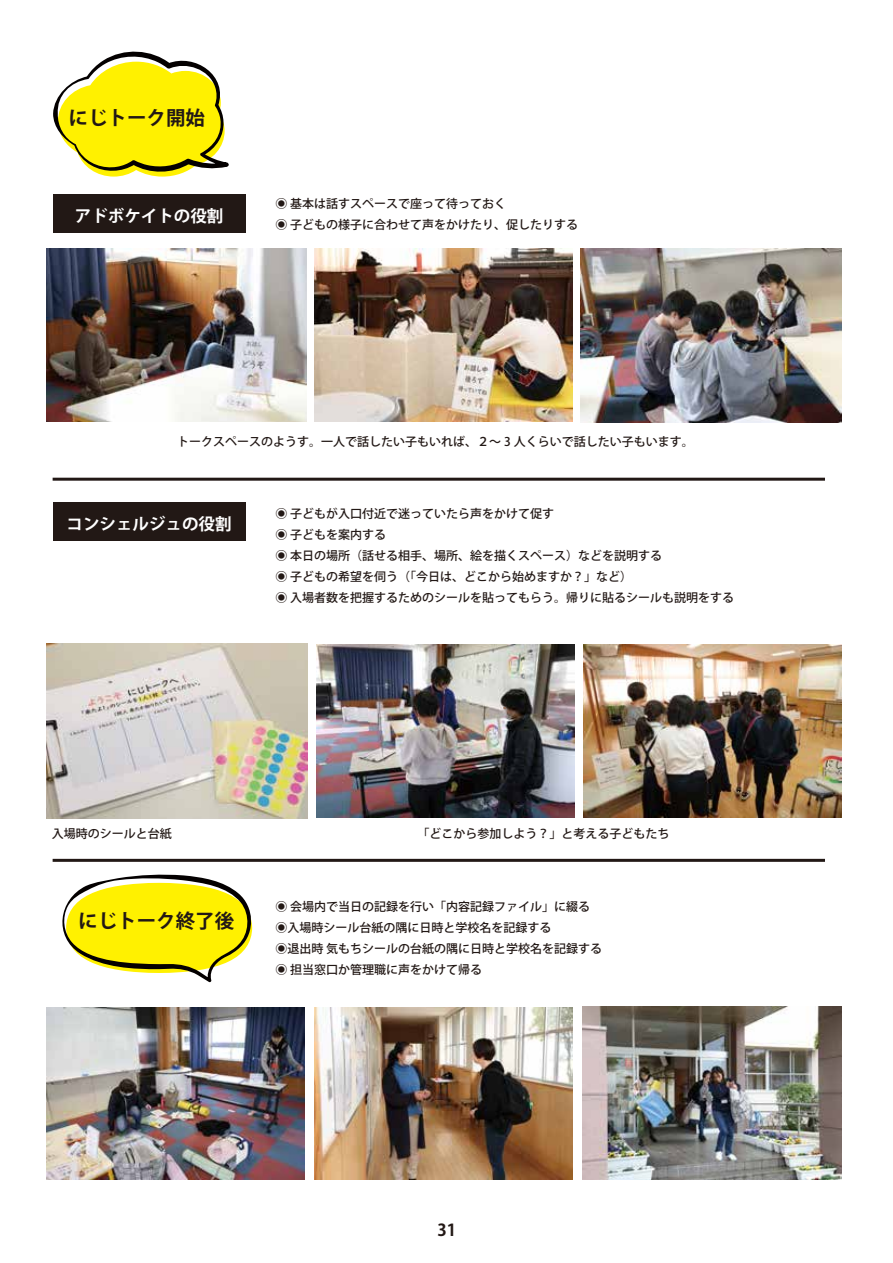
<style>
.page{position:relative;width:893px;height:1263px;background:#fff}
.page>*{position:absolute;margin:0;border:0;box-sizing:border-box;transform-origin:0 0}
.t1{font:700 19.5px "Koz Go Pr 6 N";color:#221815}
.t2{font:700 16.5px "Koz Go Pr 6 N";color:#fff}
.t3{font:700 16.35px "Koz Go Pr 6 N";color:#221815}
.t4{font:500 12px/21px "Koz Go Pr 6 N";color:#221815}
</style>
<div class="page">
<img style="left:46px;top:1007px;width:258px;height:172px">
<img style="left:314px;top:1007px;width:259px;height:172px">
<img style="left:582px;top:1007px;width:260px;height:173px">
<img style="left:46px;top:644px;width:262px;height:174px">
<svg style="left:62px;top:874px;width:191px;height:109px"></svg>
<svg style="left:53px;top:51px;width:176px;height:126px"></svg>
<div style="left:53px;top:194px;width:193px;height:38px;background:#221815"></div>
<div style="left:53px;top:502px;width:193px;height:38px;background:#221815"></div>
<hr style="left:53px;top:478px;width:772px;height:3px;background:#221815">
<hr style="left:53px;top:859px;width:772px;height:3px;background:#221815">
<img style="left:46px;top:248px;width:261px;height:174px">
<svg style="left:97px;top:310px;width:7px;height:6px"></svg>
<img style="left:580px;top:248px;width:262px;height:174px">
<svg style="left:684px;top:318px;width:7px;height:4px"></svg>
<img style="left:583px;top:645px;width:259px;height:172px">
<svg style="left:738px;top:791px;width:5px;height:7px"></svg>
<img style="left:316px;top:645px;width:258px;height:172px">
<img style="left:314px;top:249px;width:259px;height:172px">
<h1 class="t1" style="left:69px;top:107px;width:138px">にじトーク開始</h1>
<h2 class="t2" style="left:75px;top:206px;width:150px">アドボケイトの役割</h2>
<p class="t4" style="left:275px;top:194px;width:304px">◉ 基本は話すスペースで座って待っておく<br>◉ 子どもの様子に合わせて声をかけたり、促したりする</p>
<p class="t4" style="left:177px;top:431px;width:518px">トークスペースのようす。一人で話したい子もいれば、２～ 3 人くらいで話したい子もいます。</p>
<h2 class="t2" style="left:67px;top:514px;width:167px">コンシェルジュの役割</h2>
<p class="t4" style="left:275px;top:504px;width:460px">◉ 子どもが入口付近で迷っていたら声をかけて促す<br>◉ 子どもを案内する<br>◉ 本日の場所（話せる相手、場所、絵を描くスペース）などを説明する<br>◉ 子どもの希望を伺う（「今日は、どこから始めますか？」など）<br>◉ 入場者数を把握するためのシールを貼ってもらう。帰りに貼るシールも説明をする</p>
<p class="t4" style="left:52px;top:823px;width:121px">入場時のシールと台紙</p>
<p class="t4" style="left:418px;top:823px;width:253px">「どこから参加しよう？」と考える子どもたち</p>
<h1 class="t1" style="left:78px;top:910px;width:158px">にじトーク終了後</h1>
<p class="t4" style="left:275px;top:896px;width:328px">◉ 会場内で当日の記録を行い「内容記録ファイル」に綴る◉入場時シール台紙の隅に日時と学校名を記録する<br>◉退出時 気もちシールの台紙の隅に日時と学校名を記録する◉ 担当窓口か管理職に声をかけて帰る</p>
<h3 class="t3" style="left:437px;top:1221px;width:20px">31</h3>
</div>
